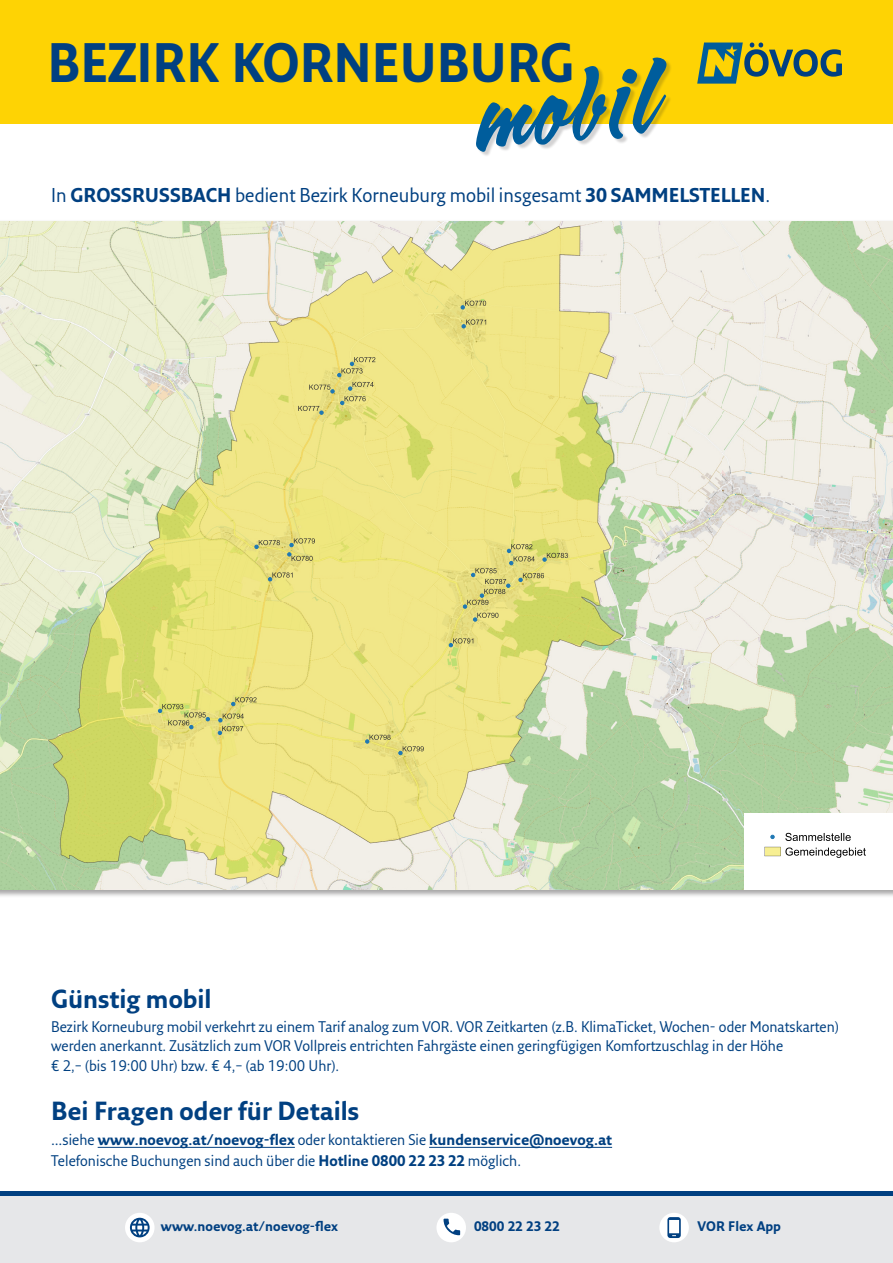
<style>
.page{position:relative;width:893px;height:1263px;background:#fff}
.page>*{position:absolute;margin:0;border:0;box-sizing:border-box;transform-origin:0 0}
.t1{font:95.25px "Calgary Script OT";color:#005d9c}
.t2{font:700 54px "Fresco Sans Pro";letter-spacing:-.005em;color:#014081;scale:.9 1}
.t3{font:700 25.5px "Fresco Sans Pro";color:#014081;scale:.95 1}
.t4{font:19.5px "Fresco Sans Pro";color:#014081;scale:.95 1}
.t5{font:15px/19.5px "Fresco Sans Pro";color:#014081;scale:.95 1}
.t6{font:700 13.5px "Fresco Sans Pro";color:#014081;scale:.95 1}
.s1{font-weight:700}
</style>
<div class="page">
<hr style="left:98px;top:1147px;width:197px;height:1px;background:#014081">
<hr style="left:429px;top:1147px;width:183px;height:1px;background:#014081">
<img style="left:0;top:221px;width:893px;height:669px">
<svg style="left:48px;top:226px;width:575px;height:657px"></svg>
<svg style="left:461px;top:301px;width:25px;height:8px"></svg>
<svg style="left:462px;top:319px;width:24px;height:9px"></svg>
<svg style="left:298px;top:357px;width:77px;height:57px"></svg>
<svg style="left:255px;top:540px;width:25px;height:8px"></svg>
<svg style="left:290px;top:538px;width:25px;height:9px"></svg>
<svg style="left:288px;top:553px;width:25px;height:8px"></svg>
<svg style="left:268px;top:572px;width:25px;height:9px"></svg>
<svg style="left:463px;top:544px;width:105px;height:77px"></svg>
<svg style="left:449px;top:638px;width:24px;height:9px"></svg>
<svg style="left:232px;top:697px;width:25px;height:9px"></svg>
<svg style="left:158px;top:704px;width:51px;height:25px"></svg>
<svg style="left:218px;top:713px;width:26px;height:21px"></svg>
<svg style="left:366px;top:735px;width:25px;height:8px"></svg>
<svg style="left:399px;top:746px;width:25px;height:9px"></svg>
<div style="left:744px;top:813px;width:149px;height:77px;background:#fff"></div>
<svg style="left:785px;top:833px;width:66px;height:8px"></svg>
<svg style="left:764px;top:847px;width:102px;height:11px"></svg>
<div style="left:0;top:1195px;width:893px;height:68px;background:#e6e7e9"></div>
<div style="left:125px;top:1213px;width:30px;height:29px;background:#fff;border-radius:50%"></div>
<svg style="left:130px;top:1218px;width:20px;height:19px"></svg>
<div style="left:436px;top:1213px;width:30px;height:29px;background:#fff;border-radius:50%"></div>
<svg style="left:444px;top:1218px;width:16px;height:17px"></svg>
<div style="left:659px;top:1213px;width:30px;height:29px;background:#fff;border-radius:50%"></div>
<svg style="left:667px;top:1217px;width:14px;height:21px"></svg>
<hr style="left:0;top:1191px;width:893px;height:4px;background:#014081">
<div style="left:0;top:0;width:893px;height:123px;background:#fed304"></div>
<div style="left:477px;top:58px;width:195px;height:99px;background:#231f20;opacity:.2"></div>
<svg style="left:697px;top:43px;width:145px;height:41px"></svg>
<h2 class="t2" style="left:48px;top:29px;width:587px">BEZIRK KORNEUBURG</h2>
<h1 class="t1" style="left:467px;top:54px;width:179px;rotate:-6deg">mobil</h1>
<h3 class="t4" style="left:51px;top:183px;width:758px">In <span class="s1">GROSSRUSSBACH</span> bedient Bezirk Korneuburg mobil insgesamt <span class="s1">30 SAMMELSTELLEN</span>.</h3>
<h3 class="t3" style="left:51px;top:983px;width:170px">Günstig mobil</h3>
<p class="t5" style="left:51px;top:1016px;width:831px">Bezirk Korneuburg mobil verkehrt zu einem Tarif analog zum VOR. VOR Zeitkarten (z.B. KlimaTicket, Wochen- oder Monatskarten) werden anerkannt. Zusätzlich zum VOR Vollpreis entrichten Fahrgäste einen geringfügigen Komfortzuschlag in der Höhe<br>€ 2,– (bis 19:00 Uhr) bzw. € 4,– (ab 19:00 Uhr).</p>
<h3 class="t3" style="left:51px;top:1095px;width:326px">Bei Fragen oder für Details</h3>
<p class="t5" style="left:51px;top:1129px;width:592px;line-height:21px">…siehe <span class="s1">www.noevog.at/noevog-flex</span> oder kontaktieren Sie <span class="s1">kundenservice@noevog.at<br></span>Telefonische Buchungen sind auch über die <span class="s1">Hotline 0800 22 23 22</span> möglich.</p>
<p class="t6" style="left:161px;top:1218px;width:188px">www.noevog.at/noevog-flex</p>
<p class="t6" style="left:474px;top:1218px;width:92px">0800 22 23 22</p>
<p class="t6" style="left:698px;top:1218px;width:89px">VOR Flex App</p>
</div>
